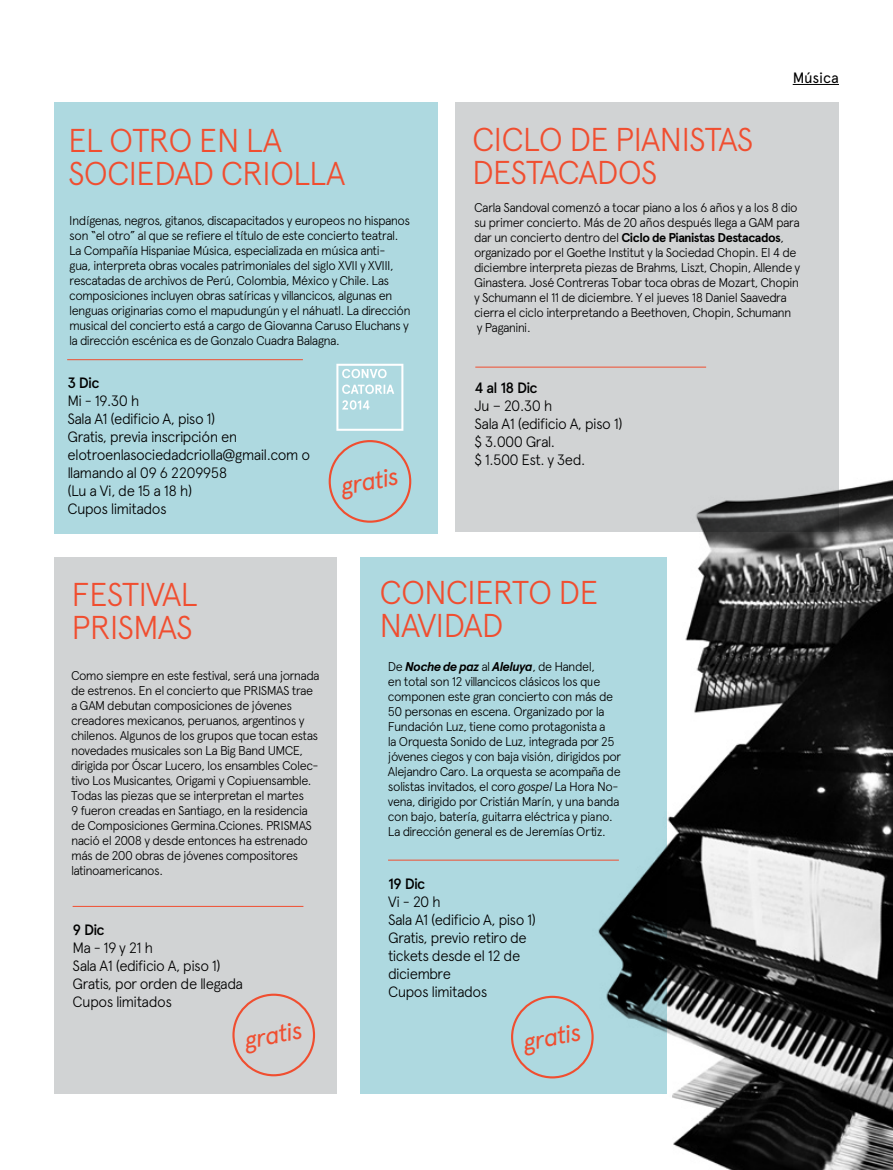
<style>
.page{position:relative;width:893px;height:1170px;background:#fff}
.page>*{position:absolute;margin:0;border:0;box-sizing:border-box;transform-origin:0 0}
.t1{font:300 33px/33px "Apercu";letter-spacing:-.03em;color:#f04e30}
.t2{font:italic 24.45px "Apercu";color:#f04e30}
.t3{font:300 15px/18px "Apercu";letter-spacing:-.05em;color:#000}
.t4{font:500 15px "Apercu";letter-spacing:-.055em;color:#000}
.t5{font:15px "Apercu";letter-spacing:-.015em;color:#000}
.t6{font:300 12.75px/15px "Apercu";letter-spacing:-.045em;color:#000}
.s1{font-weight:700}
.s2{font-weight:700;font-style:italic}
.s3{font-style:italic}
</style>
<div class="page">
<hr style="left:793px;top:84px;width:46px;height:1px;background:#000">
<div style="left:456px;top:102px;width:383px;height:429px;background:#d1d3d4"></div>
<div style="left:54px;top:102px;width:383px;height:432px;background:#aed9e0"></div>
<hr style="left:67px;top:359px;width:236px;height:1px;background:#f04e30">
<hr style="left:475px;top:367px;width:231px;height:1px;background:#f04e30">
<div style="left:329px;top:440px;width:82px;height:82px;border:2px solid #f04e30;border-radius:50%"></div>
<div style="left:54px;top:557px;width:283px;height:536px;background:#d1d3d4"></div>
<hr style="left:73px;top:906px;width:230px;height:1px;background:#f04e30">
<div style="left:232px;top:993px;width:83px;height:83px;border:2px solid #f04e30;border-radius:50%"></div>
<div style="left:360px;top:557px;width:307px;height:536px;background:#aed9e0"></div>
<hr style="left:388px;top:859px;width:231px;height:1px;background:#f04e30">
<div style="left:511px;top:995px;width:83px;height:83px;border:2px solid #f04e30;border-radius:50%"></div>
<img style="left:593px;top:480px;width:300px;height:689px">
<svg style="left:336px;top:364px;width:67px;height:67px"></svg>
<h1 class="t1" style="left:68px;top:123px;width:279px">E l otro en la sociedad criolla</h1>
<p class="t6" style="left:69px;top:212px;width:343px">I ndígenas, negros, gitanos, discapacitados y europeos no hispanos son “el otro” al que se refiere el título de este concierto teatral.<br>La Compañía Hispaniae Música, especializada en música anti-<br>gua, interpreta obras vocales patrimoniales del siglo XVII y XVIII , rescatadas de archivos de Perú, Colombia, México y Chile. Las composiciones incluyen obras satíricas y villancicos, algunas en lenguas originarias como el mapudungún y el náhuatl. La dirección musical del concierto está a cargo de Giovanna Caruso Eluchans y la dirección escénica es de Gonzalo Cuadra Balagna.</p>
<p class="t4" style="left:67px;top:374px;width:34px">3 Dic</p>
<p class="t3" style="left:67px;top:392px;width:244px">Mi - 19.30 h<br>Sala A1 (edificio A, piso 1)<br>Gratis, previa inscripción en elotroenlasociedadcriolla@gmail.com o llamando al 09 6 2209958<br>(Lu a Vi, de 15 a 18 h)<br>Cupos limitados</p>
<h2 class="t2" style="left:338px;top:472px;width:60px;rotate:-11deg">gratis</h2>
<p class="t5" style="left:793px;top:69px;width:48px">Música</p>
<h1 class="t1" style="left:472px;top:122px;width:283px">Ciclo de Pianistas<br>D estacados</h1>
<p class="t6" style="left:474px;top:200px;width:328px">Carla Sandoval comenzó a tocar piano a los 6 años y a los 8 dio su primer concierto. Más de 20 años después llega a GAM para dar un concierto dentro del <span class="s1">Ciclo de Pianistas Destacados</span>, organizado por el Goethe I nstitut y la Sociedad Chopin. El 4 de diciembre interpreta piezas de Brahms, Liszt, Chopin, Allende y Ginastera. José Contreras Tobar toca obras de Mozart, Chopin y Schumann el 11 de diciembre. Y el jueves 18 Daniel Saavedra cierra el ciclo interpretando a Beethoven, Chopin, Schumann y Paganini.</p>
<p class="t4" style="left:475px;top:378px;width:65px">4 al 18 Dic</p>
<p class="t3" style="left:475px;top:396px;width:150px">Ju – 20.30 h<br>Sala A1 (edificio A, piso 1) $ 3.000 Gral.<br>$ 1.500 Est. y 3ed.</p>
<h1 class="t1" style="left:72px;top:578px;width:127px">Festival<br>PRISMAS</h1>
<p class="t6" style="left:71px;top:668px;width:250px">Como siempre en este festival, será una jornada de estrenos. En el concierto que PRISMAS trae a GAM debutan composiciones de jóvenes creadores mexicanos, peruanos, argentinos y chilenos. Algunos de los grupos que tocan estas novedades musicales son La Big Band U MCE, dirigida por Óscar Lucero, los ensambles Colec&shy;tivo Los Musicantes, Origami y Copiuensamble.<br>Todas las piezas que se interpretan el martes<br>9 fueron creadas en Santiago, en la residencia de Composiciones Germina.Cciones. PRISMAS nació el 2008 y desde entonces ha estrenado más de 200 obras de jóvenes compositores latinoamericanos.</p>
<p class="t4" style="left:73px;top:920px;width:34px">9 Dic</p>
<p class="t3" style="left:73px;top:938px;width:172px">Ma - 19 y 21 h<br>Sala A1 (edificio A, piso 1)<br>Gratis, por orden de llegada<br>Cupos limitados</p>
<h2 class="t2" style="left:242px;top:1025px;width:60px;rotate:-11deg">gratis</h2>
<h1 class="t1" style="left:380px;top:575px;width:220px">Concierto de<br>Navidad</h1>
<p class="t6" style="left:388px;top:658px;width:235px">D e <span class="s2">Noche de paz</span> al <span class="s2">Aleluya</span>, de Handel,<br>en total son 12 villancicos clásicos los que componen este gran concierto con más de 50 personas en escena. Organizado por la Fundación Luz, tiene como protagonista a<br>la Orquesta Sonido de Luz, integrada por 25 jóvenes ciegos y con baja visión, dirigidos por Alejandro Caro. La orquesta se acompaña de solistas invitados, el coro <span class="s3">gospel</span> La Hora N o&shy;vena, dirigido por Cristián Marín, y una banda con bajo, batería, guitarra eléctrica y piano.<br>La dirección general es de Jeremías Ortiz.</p>
<p class="t4" style="left:388px;top:874px;width:39px">19 Dic</p>
<p class="t3" style="left:388px;top:892px;width:150px">Vi - 20 h<br>Sala A1 (edificio A, piso 1)<br>Gratis, previo retiro de tickets desde el 12 de diciembre<br>Cupos limitados</p>
<h2 class="t2" style="left:521px;top:1027px;width:60px;rotate:-11deg">gratis</h2>
</div>
